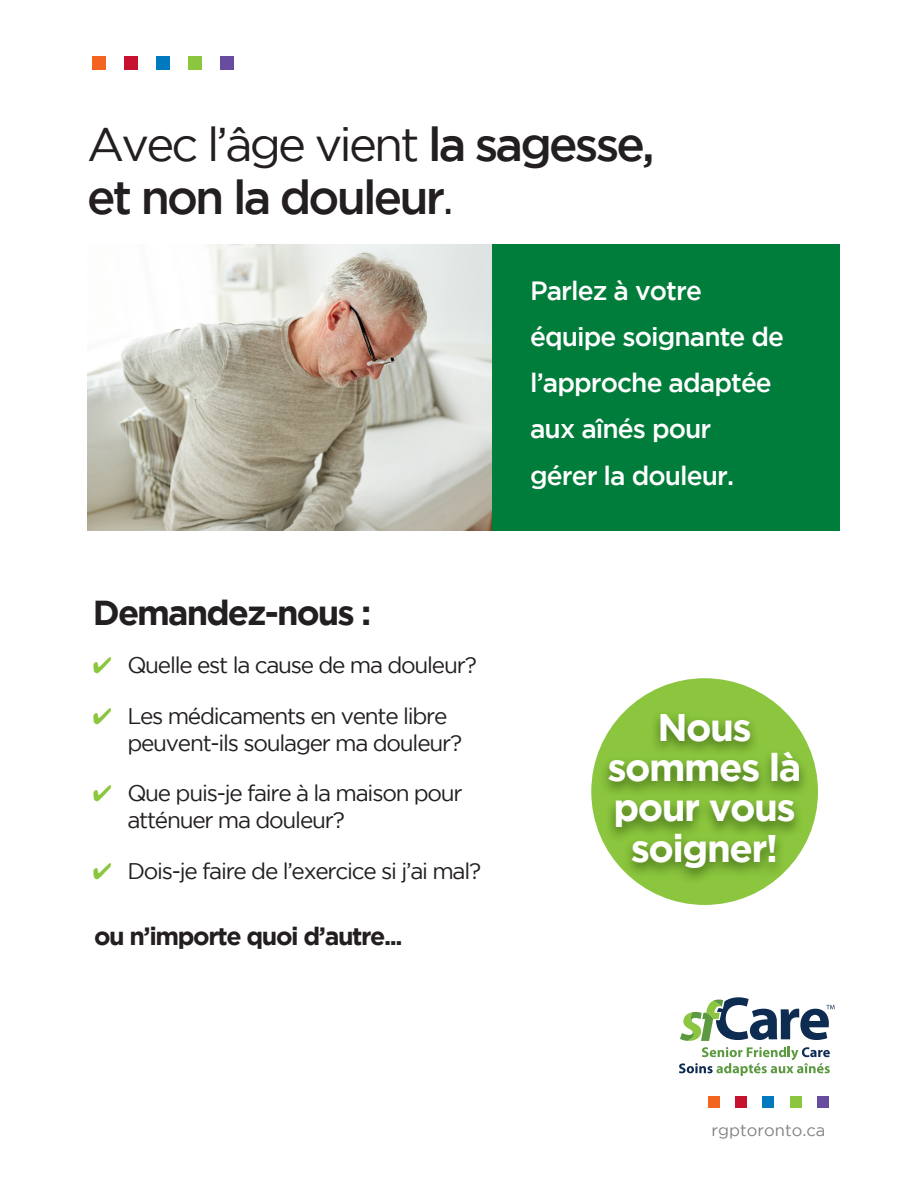
<style>
.page{position:relative;width:918px;height:1188px;background:#fff}
.page>*{position:absolute;margin:0;border:0;box-sizing:border-box;transform-origin:0 0}
.t1{font:500 47.25px/52.3px "Gotham";letter-spacing:-.06em;color:#231f20}
.t2{font:700 38.4px/40.3px "Gotham";letter-spacing:-.04em;color:#fff;text-align:center}
.t3{font:700 34.65px "Gotham";letter-spacing:-.055em;color:#231f20}
.t4{font:500 26.4px/46.2px "Gotham";letter-spacing:-.035em;color:#fff}
.t5{font:700 24.9px "Gotham";letter-spacing:-.055em;color:#231f20}
.t6{font:22.65px/27.2px "Gotham";letter-spacing:-.055em;color:#231f20}
.t7{font:16.5px "Gotham";color:#808285}
.s1{font-weight:400}
.s2{color:#8bc63e}
</style>
<div class="page">
<div style="left:491px;top:244px;width:349px;height:287px;background:#007c3b"></div>
<img style="left:87px;top:244px;width:404px;height:287px">
<div style="left:591px;top:678px;width:227px;height:227px;background:#8bc63e;border-radius:50%"></div>
<div style="left:599px;top:709px;width:211px;height:175px;background:#2e530a;opacity:.75"></div>
<div style="left:92px;top:56px;width:13px;height:14px;background:#f36421"></div>
<div style="left:124px;top:56px;width:13px;height:14px;background:#c6112f"></div>
<div style="left:156px;top:56px;width:14px;height:14px;background:#0079be"></div>
<div style="left:188px;top:56px;width:14px;height:14px;background:#8bc63e"></div>
<div style="left:220px;top:56px;width:14px;height:14px;background:#674c9f"></div>
<div style="left:708px;top:1096px;width:11px;height:12px;background:#f36421"></div>
<div style="left:735px;top:1096px;width:12px;height:12px;background:#c6112f"></div>
<div style="left:762px;top:1096px;width:12px;height:12px;background:#0079be"></div>
<div style="left:790px;top:1096px;width:11px;height:12px;background:#8bc63e"></div>
<div style="left:817px;top:1096px;width:12px;height:12px;background:#674c9f"></div>
<svg style="left:679px;top:1047px;width:151px;height:29px"></svg>
<svg style="left:680px;top:997px;width:155px;height:44px"></svg>
<p class="t1" style="left:87px;top:117px;width:569px"><span class="s1">Avec l’âge vient</span> la sagesse, et non la douleur<span class="s1">.</span></p>
<p class="t3" style="left:93px;top:593px;width:280px">Demandez-nous :</p>
<p class="t6" style="left:93px;top:651px;width:385px"><span class="s2">✔</span> Quelle est la cause de ma douleur?</p>
<p class="t6" style="left:127px;top:702px;width:336px;text-indent:-34px"><span class="s2">✔</span> Les médicaments en vente libre peuvent-ils soulager ma douleur?</p>
<p class="t6" style="left:127px;top:779px;width:337px;text-indent:-34px"><span class="s2">✔</span> Que puis-je faire à la maison pour atténuer ma douleur?</p>
<p class="t6" style="left:93px;top:857px;width:390px"><span class="s2">✔</span> Dois-je faire de l’exercice si j’ai mal?</p>
<p class="t5" style="left:94px;top:922px;width:310px">ou n’importe quoi d’autre...</p>
<p class="t4" style="left:530px;top:267px;width:256px">Parlez à votre équipe soignante de l’approche adaptée aux aînés pour gérer la douleur.</p>
<p class="t2" style="left:608px;top:706px;width:196px">Nous sommes là pour vous soigner!</p>
<p class="t7" style="left:712px;top:1121px;width:115px">rgptoronto.ca</p>
</div>
